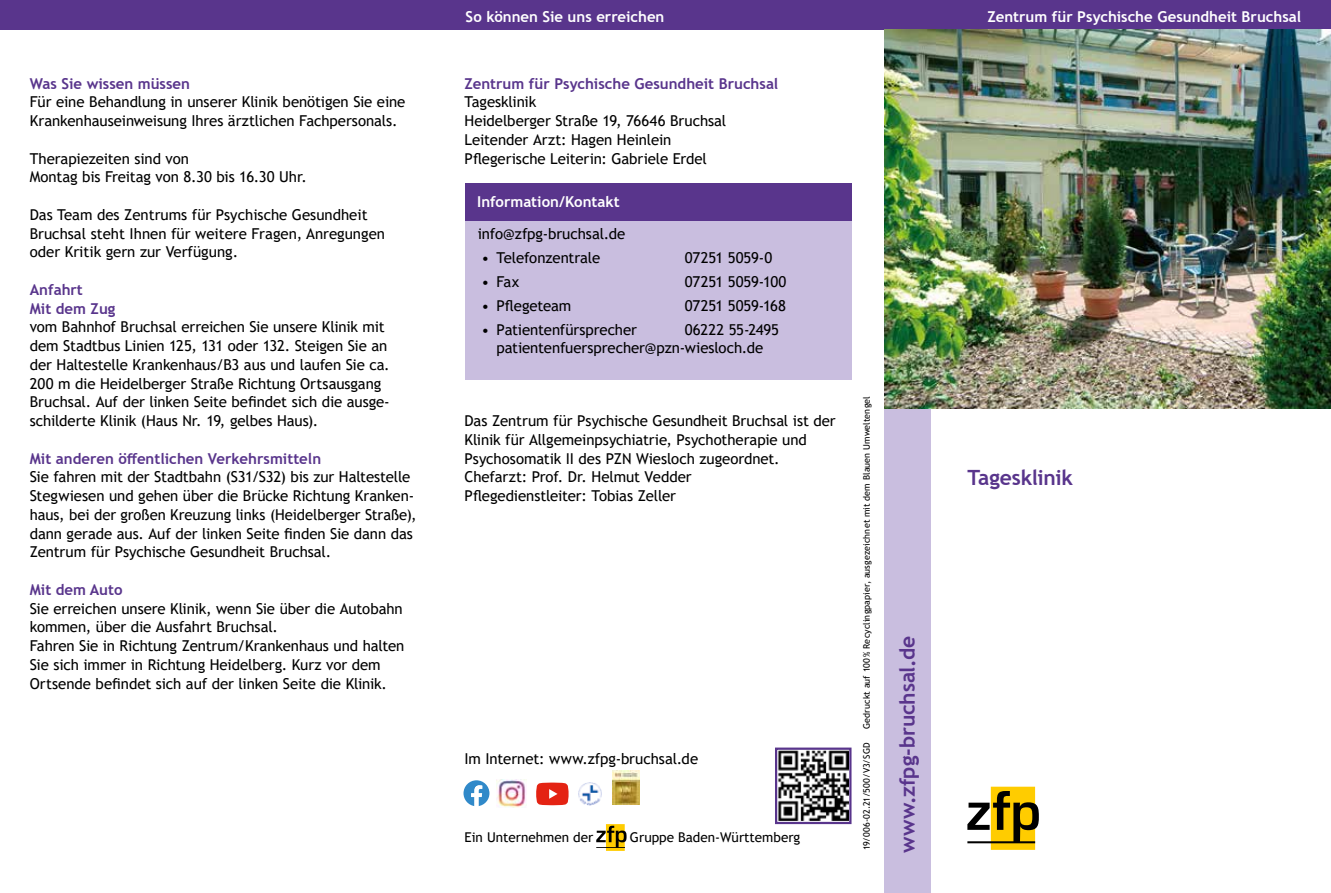
<style>
.page{position:relative;width:1331px;height:893px;background:#fff}
.page>*{position:absolute;margin:0;border:0;box-sizing:border-box;transform-origin:0 0}
.t1{font:700 21px "Trebuchet MS";letter-spacing:-.005em;color:#59358c}
.t2{font:15px/18.8px "Trebuchet MS";letter-spacing:-.005em;color:#000}
.t3{font:700 15px/18.8px "Trebuchet MS";color:#59358c}
.t4{font:700 15px "Trebuchet MS";color:#fff}
.t5{font:13.5px "Trebuchet MS";color:#000}
.t6{font:9px "Trebuchet MS";letter-spacing:.01em;color:#000}
</style>
<div class="page">
<div style="left:0;top:0;width:1331px;height:30px;background:#59358c"></div>
<div style="left:884px;top:404px;width:47px;height:489px;background:#c9bedf"></div>
<div style="left:465px;top:214px;width:386px;height:166px;background:#c9bedf"></div>
<div style="left:465px;top:183px;width:386px;height:37px;background:#59358c"></div>
<img style="left:884px;top:30px;width:447px;height:378px">
<svg style="left:775px;top:747px;width:77px;height:78px"></svg>
<img style="left:579px;top:783px;width:22px;height:22px">
<svg style="left:536px;top:783px;width:33px;height:22px"></svg>
<svg style="left:463px;top:780px;width:26px;height:26px"></svg>
<img style="left:613px;top:771px;width:27px;height:34px">
<img style="left:497px;top:780px;width:29px;height:27px">
<div style="left:606px;top:824px;width:19px;height:27px;background:#fc0"></div>
<svg style="left:596px;top:826px;width:30px;height:22px"></svg>
<div style="left:991px;top:787px;width:44px;height:63px;background:#fc0"></div>
<svg style="left:967px;top:791px;width:72px;height:52px"></svg>
<p class="t3" style="left:30px;top:74px;width:162px">Was Sie wissen müssen</p>
<p class="t2" style="left:30px;top:92px;width:377px">Für eine Behandlung in unserer Klinik benötigen Sie eine<br>Krankenhauseinweisung Ihres ärztlichen Fachpersonals.</p>
<p class="t2" style="left:30px;top:149px;width:279px">Therapiezeiten sind von<br>Montag bis Freitag von 8.30 bis 16.30 Uhr.</p>
<p class="t2" style="left:30px;top:205px;width:357px">Das Team des Zentrums für Psychische Gesundheit<br>Bruchsal steht Ihnen für weitere Fragen, Anregungen oder Kritik gern zur Verfügung.</p>
<p class="t3" style="left:30px;top:280px;width:87px">Anfahrt<br>Mit dem Zug</p>
<p class="t2" style="left:30px;top:317px;width:361px">vom Bahnhof Bruchsal erreichen Sie unsere Klinik mit dem Stadtbus Linien 125, 131 oder 132. Steigen Sie an der Haltestelle Krankenhaus/B3 aus und laufen Sie ca.<br>200 m die Heidelberger Straße Richtung Ortsausgang Bruchsal. Auf der linken Seite befindet sich die ausge&shy;schilderte Klinik (Haus Nr. 19, gelbes Haus).</p>
<p class="t3" style="left:30px;top:449px;width:293px">Mit anderen öffentlichen Verkehrsmitteln</p>
<p class="t2" style="left:30px;top:467px;width:388px">Sie fahren mit der Stadtbahn (S31/S32) bis zur Haltestelle Stegwiesen und gehen über die Brücke Richtung Kranken&shy;haus, bei der großen Kreuzung links (Heidelberger Straße), dann gerade aus. Auf der linken Seite finden Sie dann das Zentrum für Psychische Gesundheit Bruchsal.</p>
<p class="t3" style="left:30px;top:580px;width:94px">Mit dem Auto</p>
<p class="t2" style="left:30px;top:599px;width:376px">Sie erreichen unsere Klinik, wenn Sie über die Autobahn kommen, über die Ausfahrt Bruchsal.<br>Fahren Sie in Richtung Zentrum/Krankenhaus und halten Sie sich immer in Richtung Heidelberg. Kurz vor dem Ortsende befindet sich auf der linken Seite die Klinik.</p>
<p class="t4" style="left:466px;top:7px;width:200px">So können Sie uns erreichen</p>
<p class="t4" style="left:987px;top:7px;width:315px">Zentrum für Psychische Gesundheit Bruchsal</p>
<p class="t3" style="left:465px;top:74px;width:315px">Zentrum für Psychische Gesundheit Bruchsal</p>
<p class="t2" style="left:465px;top:92px;width:263px">Tagesklinik<br>Heidelberger Straße 19, 76646 Bruchsal<br>Leitender Arzt: Hagen Heinlein<br>Pflegerische Leiterin: Gabriele Erdel</p>
<p class="t4" style="left:477px;top:192px;width:144px">Information/Kontakt</p>
<p class="t2" style="left:478px;top:224px;width:149px">info@zfpg-bruchsal.de</p>
<p class="t2" style="left:482px;top:248px;width:120px">• Telefonzentrale</p>
<p class="t2" style="left:685px;top:248px;width:89px">07251 5059-0</p>
<p class="t2" style="left:482px;top:272px;width:39px">• Fax</p>
<p class="t2" style="left:685px;top:272px;width:103px">07251 5059-100</p>
<p class="t2" style="left:482px;top:296px;width:91px">• Pflegeteam</p>
<p class="t2" style="left:685px;top:296px;width:103px">07251 5059-168</p>
<p class="t2" style="left:482px;top:320px;width:157px">• Patientenfürsprecher</p>
<p class="t2" style="left:496px;top:320px;width:284px;line-height:18px;text-indent:188px">06222 55-2495 patientenfuersprecher@pzn-wiesloch.de</p>
<p class="t2" style="left:464px;top:411px;width:373px">Das Zentrum für Psychische Gesundheit Bruchsal ist der Klinik für Allgemeinpsychiatrie, Psychotherapie und Psychosomatik II des PZN Wiesloch zugeordnet.<br>Chefarzt: Prof. Dr. Helmut Vedder<br>Pflegedienstleiter: Tobias Zeller</p>
<p class="t2" style="left:465px;top:749px;width:235px">Im Internet: www.zfpg-bruchsal.de</p>
<p class="t5" style="left:465px;top:828px;width:130px">Ein Unternehmen der</p>
<p class="t5" style="left:630px;top:828px;width:172px">Gruppe Baden-Württemberg</p>
<p class="t6" style="left:861px;top:729px;width:334px;rotate:-90deg">Gedruckt auf 100% Recyclingpapier, ausgezeichnet mit dem Blauen Umweltengel</p>
<p class="t6" style="left:861px;top:850px;width:109px;rotate:-90deg">19/006-02.21/500/V3/SGD</p>
<h1 class="t1" style="left:894px;top:853px;width:219px;rotate:-90deg">www.zfpg-bruchsal.de</h1>
<h1 class="t1" style="left:967px;top:464px;width:107px">Tagesklinik</h1>
</div>
